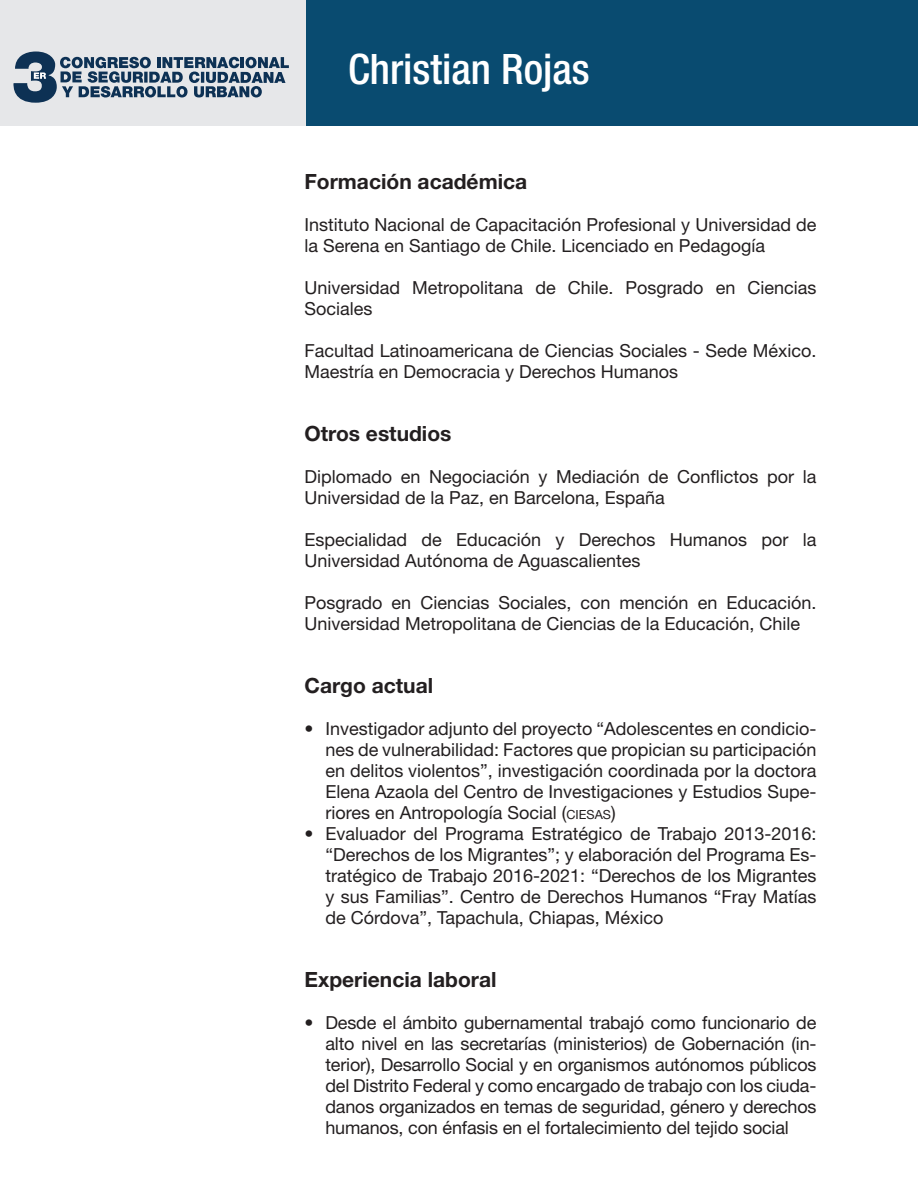
<style>
.page{position:relative;width:918px;height:1188px;background:#fff}
.page>*{position:absolute;margin:0;border:0;box-sizing:border-box;transform-origin:0 0}
.versalitas_blancas{font:500 condensed 42px "Helvetica Neue LT Std";color:#fff}
.título{font:700 21px "Helvetica Neue LT Std";color:#231f20}
.t1{font:18px/21px "Helvetica Neue LT Std";color:#231f20}
.s1{font-size:12.6px}
</style>
<div class="page">
<div style="left:0;top:0;width:306px;height:126px;background:#e6e7e9"></div>
<div style="left:306px;top:0;width:612px;height:126px;background:#094b70"></div>
<svg style="left:13px;top:52px;width:276px;height:51px"></svg>
<p class="versalitas_blancas" style="left:348px;top:44px;width:243px">Christian Rojas</p>
<p class="título" style="left:304px;top:169px;width:224px">Formación académica</p>
<p class="t1" style="left:304px;top:214px;width:514px">Instituto Nacional de Capacitación Profesional y Universidad de la Serena en Santiago de Chile. Licenciado en Pedagogía</p>
<p class="t1" style="left:304px;top:277px;width:514px">Universidad Metropolitana de Chile. Posgrado en Ciencias<br>Sociales</p>
<p class="t1" style="left:304px;top:340px;width:514px">Facultad Latinoamericana de Ciencias Sociales - Sede México.<br>Maestría en Democracia y Derechos Humanos</p>
<p class="título" style="left:304px;top:421px;width:148px">Otros estudios</p>
<p class="t1" style="left:304px;top:466px;width:514px">Diplomado en Negociación y Mediación de Conflictos por la<br>Universidad de la Paz, en Barcelona, España</p>
<p class="t1" style="left:304px;top:529px;width:514px">Especialidad de Educación y Derechos Humanos por la<br>Universidad Autónoma de Aguascalientes</p>
<p class="t1" style="left:304px;top:592px;width:514px">Posgrado en Ciencias Sociales, con mención en Educación.<br>Universidad Metropolitana de Ciencias de la Educación, Chile</p>
<p class="título" style="left:304px;top:673px;width:130px">Cargo actual</p>
<p class="t1" style="left:326px;top:718px;width:493px;text-align:justify;text-indent:-21px">• Investigador adjunto del proyecto “Adolescentes en condicio&shy;nes de vulnerabilidad: Factores que propician su participación en delitos violentos”, investigación coordinada por la doctora Elena Azaola del Centro de Investigaciones y Estudios Supe&shy;riores en Antropología Social (<span class="s1">CIESAS</span>)</p>
<p class="t1" style="left:326px;top:823px;width:493px;text-align:justify;text-indent:-21px">• Evaluador del Programa Estratégico de Trabajo 2013-2016: “Derechos de los Migrantes”; y elaboración del Programa Es&shy;tratégico de Trabajo 2016-2021: “Derechos de los Migrantes y sus Familias”. Centro de Derechos Humanos “Fray Matías de Córdova”, Tapachula, Chiapas, México</p>
<p class="título" style="left:304px;top:967px;width:194px">Experiencia laboral</p>
<p class="t1" style="left:326px;top:1012px;width:493px;text-align:justify;text-indent:-21px">• Desde el ámbito gubernamental trabajó como funcionario de alto nivel en las secretarías (ministerios) de Gobernación (in&shy;terior), Desarrollo Social y en organismos autónomos públicos del Distrito Federal y como encargado de trabajo con los ciuda&shy;danos organizados en temas de seguridad, género y derechos humanos, con énfasis en el fortalecimiento del tejido social</p>
</div>
